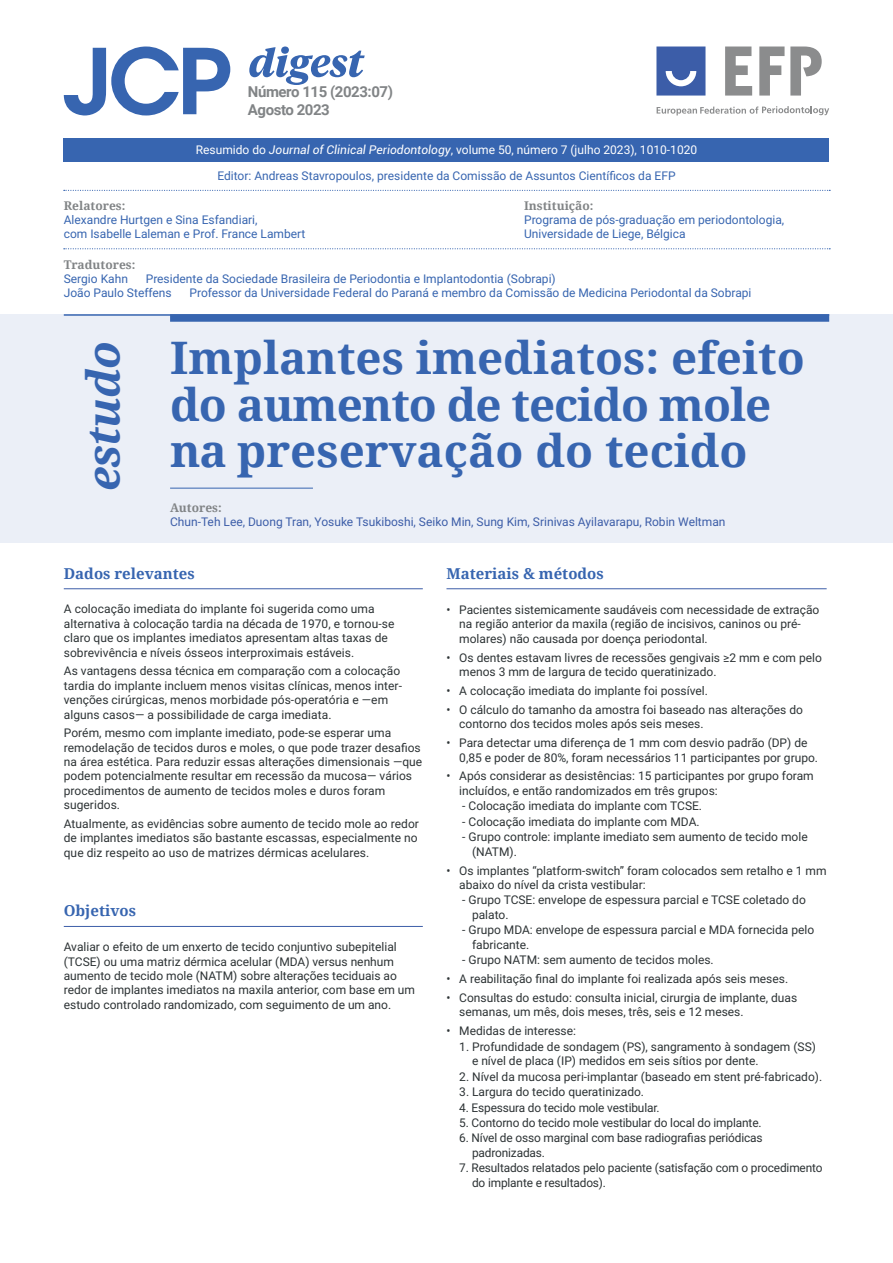
<style>
.page{position:relative;width:893px;height:1263px;background:#fff}
.page>*{position:absolute;margin:0;border:0;box-sizing:border-box;transform-origin:0 0}
.t1{font:italic 700 45px "Noto Serif";letter-spacing:-.02em;color:#3765b0}
.t2{font:700 44.85px/46.5px "Noto Serif";color:#3765b0}
.t3{font:700 15px "Noto Serif";color:#3765b0}
.t4{font:700 15px/18px "Roboto";letter-spacing:-.03em;color:#818486}
.t5{font:12px/14.4px "Roboto";color:#2c3234}
.t6{font:12px/14.4px "Roboto";color:#3765b0}
.t7{font:12px "Roboto";color:#3c5da8}
.t8{font:12px "Roboto";color:#fff}
.t9{font:700 12px "Noto Serif";color:#818486}
.s1{font-style:italic}
</style>
<div class="page">
<div style="left:64px;top:139px;width:765px;height:23px;background:#3765b0"></div>
<svg style="left:64px;top:47px;width:166px;height:68px"></svg>
<svg style="left:249px;top:47px;width:116px;height:38px"></svg>
<svg style="left:64px;top:190px;width:766px;height:1px"></svg>
<div style="left:0;top:314px;width:893px;height:229px;background:#ebeff7"></div>
<hr style="left:64px;top:314px;width:765px;height:2px;background:#3765b0">
<div style="left:170px;top:314px;width:659px;height:8px;background:#3765b0"></div>
<hr style="left:170px;top:488px;width:143px;height:1px;background:#3765b0">
<hr style="left:64px;top:588px;width:359px;height:1px;background:#3c5da8">
<hr style="left:64px;top:926px;width:359px;height:1px;background:#3c5da8">
<hr style="left:446px;top:588px;width:381px;height:1px;background:#3c5da8">
<svg style="left:656px;top:47px;width:49px;height:49px;background:#5270b2"></svg>
<svg style="left:657px;top:106px;width:172px;height:9px"></svg>
<svg style="left:725px;top:47px;width:27px;height:49px"></svg>
<svg style="left:759px;top:47px;width:25px;height:49px"></svg>
<svg style="left:790px;top:47px;width:32px;height:49px"></svg>
<svg style="left:64px;top:248px;width:766px;height:1px"></svg>
<p class="t4" style="left:248px;top:82px;width:146px">Número 115 (2023:07)<br>Agosto 2023</p>
<p class="t8" style="left:196px;top:141px;width:503px">Resumido do <span class="s1">Journal of Clinical Periodontology</span>, volume 50, número 7 (julho 2023), 1010-1020</p>
<p class="t6" style="left:217px;top:168px;width:460px">Editor: Andreas Stavropoulos, presidente da Comissão de Assuntos Científicos da EFP</p>
<p class="t9" style="left:64px;top:197px;width:63px">Relatores:</p>
<p class="t6" style="left:64px;top:212px;width:243px">Alexandre Hurtgen e Sina Esfandiari,<br>com Isabelle Laleman e Prof. France Lambert</p>
<p class="t9" style="left:524px;top:197px;width:71px">Instituição:</p>
<p class="t6" style="left:524px;top:212px;width:262px">Programa de pós-graduação em periodontologia,<br>Universidade de Liege, Bélgica</p>
<p class="t9" style="left:64px;top:256px;width:73px">Tradutores:</p>
<p class="t6" style="left:64px;top:271px;width:66px">Sergio Kahn</p>
<p class="t6" style="left:64px;top:271px;width:493px;text-indent:82px">Presidente da Sociedade Brasileira de Periodontia e Implantodontia (Sobrapi)<br>João Paulo Steffens</p>
<p class="t6" style="left:190px;top:285px;width:563px">Professor da Universidade Federal do Paraná e membro da Comissão de Medicina Periodontal da Sobrapi</p>
<h1 class="t1" style="left:72px;top:491px;width:151px;rotate:-90deg">estudo</h1>
<h2 class="t2" style="left:170px;top:333px;width:636px">Implantes imediatos: efeito do aumento de tecido mole na preservação do tecido</h2>
<p class="t9" style="left:170px;top:499px;width:53px">Autores:</p>
<p class="t7" style="left:170px;top:513px;width:557px">Chun-Teh Lee, Duong Tran, Yosuke Tsukiboshi, Seiko Min, Sung Kim, Srinivas Ayilavarapu, Robin Weltman</p>
<p class="t3" style="left:64px;top:563px;width:132px">Dados relevantes</p>
<p class="t5" style="left:64px;top:602px;width:332px">A colocação imediata do implante foi sugerida como uma alternativa à colocação tardia na década de 1970, e tornou-se claro que os implantes imediatos apresentam altas taxas de sobrevivência e níveis ósseos interproximais estáveis.</p>
<p class="t5" style="left:64px;top:663px;width:340px">As vantagens dessa técnica em comparação com a colocação tardia do implante incluem menos visitas clínicas, menos inter&shy;venções cirúrgicas, menos morbidade pós-operatória e —em alguns casos— a possibilidade de carga imediata.</p>
<p class="t5" style="left:64px;top:725px;width:360px">Porém, mesmo com implante imediato, pode-se esperar uma remodelação de tecidos duros e moles, o que pode trazer desafios na área estética. Para reduzir essas alterações dimensionais —que podem potencialmente resultar em recessão da mucosa— vários procedimentos de aumento de tecidos moles e duros foram sugeridos.</p>
<p class="t5" style="left:64px;top:816px;width:357px;text-align:justify">Atualmente, as evidências sobre aumento de tecido mole ao redor de implantes imediatos são bastante escassas, especialmente no que diz respeito ao uso de matrizes dérmicas acelulares.</p>
<p class="t3" style="left:446px;top:563px;width:159px">Materiais &amp; métodos</p>
<p class="t5" style="left:459px;top:602px;width:362px;text-indent:-13px">• Pacientes sistemicamente saudáveis com necessidade de extração na região anterior da maxila (região de incisivos, caninos ou pré&shy;molares) não causada por doença periodontal.</p>
<p class="t5" style="left:459px;top:649px;width:364px;text-indent:-13px">• Os dentes estavam livres de recessões gengivais ≥2 mm e com pelo menos 3 mm de largura de tecido queratinizado.</p>
<p class="t5" style="left:446px;top:683px;width:263px">• A colocação imediata do implante foi possível.</p>
<p class="t5" style="left:459px;top:702px;width:345px;text-indent:-13px">• O cálculo do tamanho da amostra foi baseado nas alterações do contorno dos tecidos moles após seis meses.</p>
<p class="t5" style="left:459px;top:735px;width:360px;text-indent:-13px">• Para detectar uma diferença de 1 mm com desvio padrão (DP) de<br>0,85 e poder de 80%, foram necessários 11 participantes por grupo.</p>
<p class="t5" style="left:459px;top:768px;width:356px;text-indent:-13px">• Após considerar as desistências: 15 participantes por grupo foram incluídos, e então randomizados em três grupos:</p>
<p class="t5" style="left:462px;top:798px;width:241px">- Colocação imediata do implante com TCSE.</p>
<p class="t5" style="left:462px;top:814px;width:239px">- Colocação imediata do implante com MDA.</p>
<p class="t5" style="left:472px;top:829px;width:337px;text-indent:-10px">- Grupo controle: implante imediato sem aumento de tecido mole (NATM).</p>
<p class="t5" style="left:459px;top:862px;width:369px;text-indent:-13px">• Os implantes “platform-switch” foram colocados sem retalho e 1 mm abaixo do nível da crista vestibular:</p>
<p class="t5" style="left:472px;top:892px;width:335px;text-indent:-10px">- Grupo TCSE: envelope de espessura parcial e TCSE coletado do palato.</p>
<p class="t5" style="left:472px;top:922px;width:344px;text-indent:-10px">- Grupo MDA: envelope de espessura parcial e MDA fornecida pelo fabricante.</p>
<p class="t5" style="left:462px;top:952px;width:253px">- Grupo NATM: sem aumento de tecidos moles.</p>
<p class="t5" style="left:446px;top:971px;width:343px">• A reabilitação final do implante foi realizada após seis meses.</p>
<p class="t5" style="left:459px;top:990px;width:340px;text-indent:-13px">• Consultas do estudo: consulta inicial, cirurgia de implante, duas semanas, um mês, dois meses, três, seis e 12 meses.</p>
<p class="t5" style="left:446px;top:1023px;width:131px">• Medidas de interesse:</p>
<p class="t5" style="left:472px;top:1039px;width:345px;text-indent:-13px">1. Profundidade de sondagem (PS), sangramento à sondagem (SS) e nível de placa (IP) medidos em seis sítios por dente.</p>
<p class="t5" style="left:459px;top:1069px;width:364px">2. Nível da mucosa peri-implantar (baseado em stent pré-fabricado).</p>
<p class="t5" style="left:459px;top:1084px;width:186px">3. Largura do tecido queratinizado.</p>
<p class="t5" style="left:459px;top:1099px;width:202px">4. Espessura do tecido mole vestibular.</p>
<p class="t5" style="left:459px;top:1115px;width:304px">5. Contorno do tecido mole vestibular do local do implante.</p>
<p class="t5" style="left:472px;top:1130px;width:292px;text-indent:-13px">6. Nível de osso marginal com base radiografias periódicas padronizadas.</p>
<p class="t5" style="left:472px;top:1160px;width:352px;text-indent:-13px">7. Resultados relatados pelo paciente (satisfação com o procedimento do implante e resultados).</p>
<p class="t3" style="left:64px;top:900px;width:74px">Objetivos</p>
<p class="t5" style="left:64px;top:939px;width:353px">Avaliar o efeito de um enxerto de tecido conjuntivo subepitelial (TCSE) ou uma matriz dérmica acelular (MDA) versus nenhum aumento de tecido mole (NATM) sobre alterações teciduais ao redor de implantes imediatos na maxila anterior, com base em um estudo controlado randomizado, com seguimento de um ano.</p>
</div>
